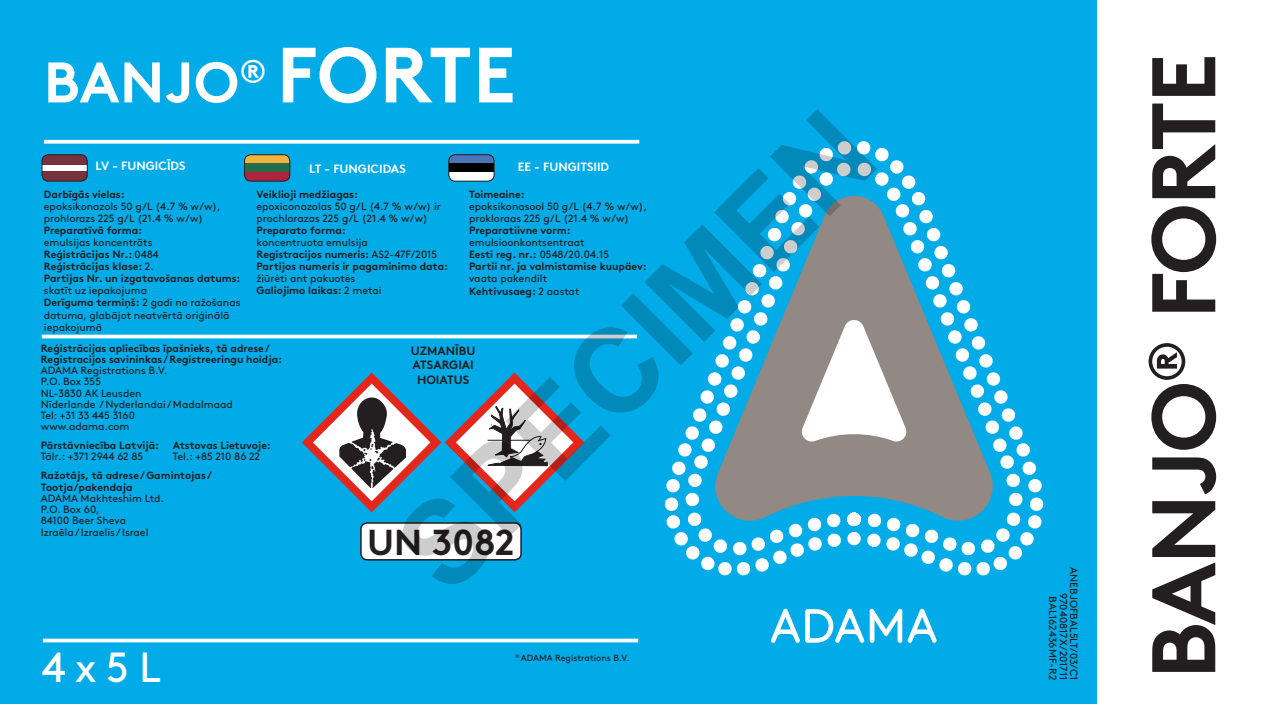
<style>
.page{position:relative;width:1275px;height:704px;background:#fff}
.page>*{position:absolute;margin:0;border:0;box-sizing:border-box;transform-origin:0 0}
.t1{font:700 117.9px "Arial";color:rgb(0 0 0/.2)}
.t2{font:700 90px "Brown Pro";letter-spacing:-.02em;color:#231f20}
.t3{font:700 78px "Brown Pro";letter-spacing:.005em;color:#fff}
.t4{font:700 57px "Brown Pro";letter-spacing:.01em;color:#fff}
.t5{font:42px "Brown Pro";color:#fff}
.t6{font:700 36px "Brown Pro";color:#231f20}
.t7{font:700 12px "Brown Pro";color:#fff}
.t8{font:700 12px "Brown Pro";color:#231f20}
.t9{font:10.5px/12px "Brown Pro";color:#231f20}
.t10{font:700 10.5px "Brown Pro";color:#231f20}
.t11{font:9px "Brown Pro";color:#231f20}
.s1{font-weight:400}
.s2{font-weight:700}
</style>
<div class="page">
<div style="left:0;top:0;width:1096px;height:703px;background:#00abe7"></div>
<svg style="left:43px;top:638px;width:595px;height:4px;background:#d4f1fb"></svg>
<svg style="left:771px;top:608px;width:93px;height:34px"></svg>
<svg style="left:870px;top:608px;width:66px;height:34px"></svg>
<svg style="left:664px;top:141px;width:380px;height:435px"></svg>
<svg style="left:302px;top:372px;width:282px;height:140px"></svg>
<hr style="left:44px;top:140px;width:595px;height:3px;background:#fff">
<svg style="left:42px;top:334px;width:595px;height:4px;background:#d5f1fb"></svg>
<svg style="left:246px;top:156px;width:44px;height:7px"></svg>
<div style="left:245px;top:163px;width:45px;height:18px;background:#266c4b"></div>
<div style="left:245px;top:172px;width:45px;height:9px;background:#ae233e"></div>
<div style="left:244px;top:154px;width:46px;height:27px;border:1px solid #231f20;border-radius:6px"></div>
<svg style="left:449px;top:155px;width:45px;height:8px"></svg>
<div style="left:449px;top:163px;width:45px;height:18px;background:#000001"></div>
<div style="left:449px;top:172px;width:45px;height:9px;background:#fff"></div>
<div style="left:449px;top:154px;width:45px;height:27px;border:1px solid #231f20;border-radius:6px"></div>
<svg style="left:42px;top:155px;width:45px;height:26px"></svg>
<div style="left:42px;top:165px;width:45px;height:5px;background:#fff"></div>
<div style="left:42px;top:154px;width:45px;height:27px;border:1px solid #231f20;border-radius:6px"></div>
<div style="left:361px;top:522px;width:160px;height:37px;background:#fff;border-radius:6px"></div>
<div style="left:360px;top:522px;width:162px;height:38px;border:2px solid #231f20;border-radius:6px"></div>
<p class="t4" style="left:44px;top:36px;width:225px">BANJO<sup>®</sup></p>
<p class="t3" style="left:277px;top:12px;width:241px">FORTE</p>
<h1 class="t1" style="left:360px;top:510px;width:618px;rotate:-45deg">SPECIMEN</h1>
<p class="t7" style="left:95px;top:156px;width:92px">LV - FUNGICĪDS</p>
<p class="t7" style="left:309px;top:159px;width:98px">LT - FUNGICIDAS</p>
<p class="t7" style="left:518px;top:157px;width:93px">EE - FUNGITSIID</p>
<p class="t10" style="left:44px;top:186px;width:82px">Darbīgās vielas:</p>
<p class="t9" style="left:44px;top:200px;width:178px">epoksikonazols 50 g/L (4.7 % w/w),</p>
<p class="t9" style="left:44px;top:212px;width:161px">prohlorazs 225 g/L (21.4 % w/w)</p>
<p class="t10" style="left:44px;top:222px;width:100px">Preparatīvā forma:</p>
<p class="t9" style="left:44px;top:236px;width:110px">emulsijas koncentrāts</p>
<p class="t10" style="left:44px;top:246px;width:116px">Reģistrācijas Nr.: <span class="s1">0484</span></p>
<p class="t10" style="left:44px;top:258px;width:111px">Reģistrācijas klase: <span class="s1">2.</span></p>
<p class="t10" style="left:44px;top:270px;width:198px">Partijas Nr. un izgatavošanas datums:</p>
<p class="t9" style="left:44px;top:284px;width:105px">skatīt uz iepakojuma</p>
<p class="t9" style="left:44px;top:296px;width:198px"><span class="s2">Derīguma termiņš:</span> 2 gadi no ražošanas datuma, glabājot neatvērtā oriģinālā iepakojumā</p>
<p class="t10" style="left:257px;top:186px;width:103px">Veiklioji medžiagas:</p>
<p class="t9" style="left:257px;top:200px;width:186px">epoxiconazolas 50 g/L (4.7 % w/w) ir</p>
<p class="t9" style="left:257px;top:212px;width:173px">prochlorazas 225 g/L (21.4 % w/w)</p>
<p class="t10" style="left:257px;top:222px;width:91px">Preparato forma:</p>
<p class="t9" style="left:257px;top:236px;width:113px">koncentruota emulsija</p>
<p class="t10" style="left:257px;top:246px;width:182px">Registracijos numeris: <span class="s1">AS2-47F/2015</span></p>
<p class="t10" style="left:257px;top:258px;width:193px">Partijos numeris ir pagaminimo data:</p>
<p class="t9" style="left:257px;top:272px;width:100px">žiūrėti ant pakuotės</p>
<p class="t10" style="left:257px;top:282px;width:126px">Galiojimo laikas: <span class="s1">2 metai</span></p>
<p class="t10" style="left:469px;top:186px;width:57px">Toimeaine:</p>
<p class="t9" style="left:469px;top:200px;width:180px">epoksikonasool 50 g/L (4.7 % w/w),</p>
<p class="t9" style="left:469px;top:212px;width:162px">prokloraas 225 g/L (21.4 % w/w)</p>
<p class="t10" style="left:469px;top:222px;width:103px">Preparatiivne vorm:</p>
<p class="t9" style="left:469px;top:236px;width:117px">emulsioonkontsentraat</p>
<p class="t10" style="left:469px;top:246px;width:142px">Eesti reg. nr.: <span class="s1">0548/20.04.15</span></p>
<p class="t10" style="left:469px;top:258px;width:179px">Partii nr. ja valmistamise kuupäev:</p>
<p class="t9" style="left:469px;top:272px;width:79px">vaata pakendilt</p>
<p class="t10" style="left:469px;top:282px;width:112px">Kehtivusaeg: <span class="s1">2 aastat</span></p>
<p class="t10" style="left:41px;top:339px;width:230px">Reģistrācijas apliecības īpašnieks, tā adrese /</p>
<p class="t10" style="left:41px;top:350px;width:243px">Registracijos savininkas / Registreeringu hoidja:</p>
<p class="t9" style="left:41px;top:363px;width:128px">ADAMA Registrations B.V.</p>
<p class="t9" style="left:41px;top:374px;width:62px">P.O. Box 355</p>
<p class="t9" style="left:41px;top:386px;width:102px">NL-3830 AK Leusden</p>
<p class="t9" style="left:41px;top:397px;width:193px">Nīderlande / Nyderlandai / Madalmaad</p>
<p class="t9" style="left:41px;top:408px;width:96px">Tel: +31 33 445 3160</p>
<p class="t9" style="left:41px;top:419px;width:90px">www.adama.com</p>
<p class="t10" style="left:41px;top:436px;width:120px">Pārstāvniecība Latvijā:</p>
<p class="t10" style="left:173px;top:436px;width:100px">Atstovas Lietuvoje:</p>
<p class="t9" style="left:41px;top:449px;width:104px">Tālr.: +371 2944 62 85</p>
<p class="t9" style="left:173px;top:449px;width:89px">Tel.: +85 210 86 22</p>
<p class="t10" style="left:41px;top:466px;width:173px">Ražotājs, tā adrese / Gamintojas /</p>
<p class="t10" style="left:41px;top:478px;width:93px">Tootja/pakendaja</p>
<p class="t9" style="left:41px;top:491px;width:125px">ADAMA Makhteshim Ltd.</p>
<p class="t9" style="left:41px;top:502px;width:61px">P.O. Box 60,</p>
<p class="t9" style="left:41px;top:513px;width:87px">84100 Beer Sheva</p>
<p class="t9" style="left:41px;top:524px;width:109px">Izraēla / Izraelis / Israel</p>
<p class="t8" style="left:411px;top:341px;width:66px">UZMANĪBU</p>
<p class="t8" style="left:412px;top:355px;width:63px">ATSARGIAI</p>
<p class="t8" style="left:417px;top:369px;width:54px">HOIATUS</p>
<p class="t6" style="left:367px;top:512px;width:149px">UN 3082</p>
<p class="t5" style="left:42px;top:635px;width:121px">4 x 5 L</p>
<p class="t11" style="left:515px;top:650px;width:116px"><sup>®</sup> ADAMA Registrations B.V.</p>
<p class="t9" style="left:1080px;top:566px;width:115px;rotate:90deg">ANEBJOFBAL5LT/03/C1</p>
<p class="t9" style="left:1070px;top:592px;width:89px;rotate:90deg">97040817X/201711</p>
<p class="t9" style="left:1059px;top:596px;width:85px;rotate:90deg">BAL162436MF-R2</p>
<p class="t2" style="left:1111px;top:678px;width:626px;rotate:-90deg">BANJO<sup>®</sup> FORTE</p>
</div>
